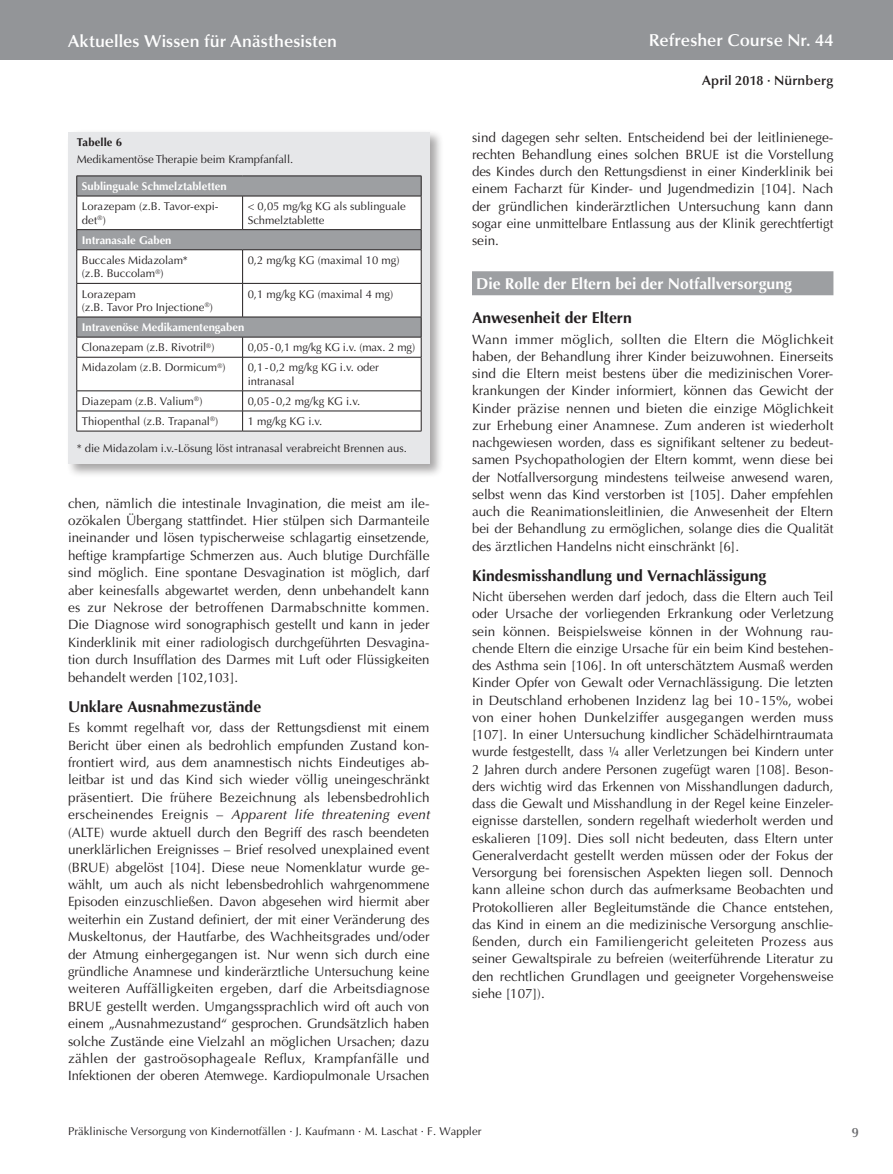
<style>
.page{position:relative;width:893px;height:1174px;background:#fff}
.page>*{position:absolute;margin:0;border:0;box-sizing:border-box;transform-origin:0 0}
.t1{font:600 17.25px "Optima";letter-spacing:.005em;color:#fff}
.t2{font:700 15.75px "Optima";letter-spacing:.005em;color:#231f20}
.t3{font:700 15.75px "Optima";color:#fff}
.t4{font:13.5px/17.2px "Optima";color:#231f20;text-align:justify}
.t5{font:600 13.5px "Optima";letter-spacing:.01em;color:#231f20}
.t6{font:600 13.5px "Optima";color:#6c6d70}
.t7{font:11.25px/13.5px "Optima";color:#231f20}
.t8{font:700 11.25px/20.1px "Optima";color:#fff}
.t9{font:700 11.25px "Optima";letter-spacing:.01em;color:#231f20}
.s1{font-weight:400;color:#231f20}
.s2{font-style:italic}
</style>
<div class="page">
<div style="left:0;top:0;width:893px;height:60px;background:#939598"></div>
<div style="left:472px;top:271px;width:361px;height:24px;background:#9d9fa2"></div>
<div style="left:66px;top:130px;width:378px;height:348px;background:#231f20;opacity:.4"></div>
<div style="left:68px;top:132px;width:361px;height:331px;background:#e6e7e9"></div>
<div style="left:78px;top:177px;width:343px;height:19px;background:#9d9fa2"></div>
<svg style="left:78px;top:197px;width:343px;height:234px;background:#ebecec"></svg>
<hr style="left:77px;top:176px;width:166px;height:1px;background:#231f20">
<svg style="left:77px;top:176px;width:1px;height:20px"></svg>
<hr style="left:243px;top:176px;width:178px;height:1px;background:#231f20">
<svg style="left:421px;top:176px;width:1px;height:20px"></svg>
<hr style="left:77px;top:196px;width:166px;height:1px;background:#231f20">
<hr style="left:77px;top:196px;width:1px;height:33px;background:#231f20">
<hr style="left:243px;top:196px;width:178px;height:1px;background:#231f20">
<hr style="left:242px;top:196px;width:1px;height:33px;background:#231f20">
<hr style="left:421px;top:196px;width:1px;height:33px;background:#231f20">
<hr style="left:77px;top:229px;width:166px;height:1px;background:#231f20">
<svg style="left:77px;top:230px;width:1px;height:19px"></svg>
<hr style="left:243px;top:229px;width:178px;height:1px;background:#231f20">
<svg style="left:421px;top:230px;width:1px;height:19px"></svg>
<hr style="left:77px;top:249px;width:166px;height:1px;background:#231f20">
<hr style="left:77px;top:250px;width:1px;height:33px;background:#231f20">
<hr style="left:243px;top:249px;width:178px;height:1px;background:#231f20">
<hr style="left:242px;top:250px;width:1px;height:33px;background:#231f20">
<hr style="left:421px;top:250px;width:1px;height:33px;background:#231f20">
<hr style="left:77px;top:283px;width:166px;height:1px;background:#231f20">
<hr style="left:77px;top:284px;width:1px;height:33px;background:#231f20">
<hr style="left:243px;top:283px;width:178px;height:1px;background:#231f20">
<hr style="left:242px;top:284px;width:1px;height:33px;background:#231f20">
<hr style="left:421px;top:284px;width:1px;height:33px;background:#231f20">
<hr style="left:77px;top:317px;width:166px;height:1px;background:#231f20">
<hr style="left:243px;top:317px;width:178px;height:1px;background:#231f20">
<hr style="left:77px;top:337px;width:166px;height:1px;background:#231f20">
<svg style="left:77px;top:317px;width:1px;height:40px"></svg>
<hr style="left:243px;top:337px;width:178px;height:1px;background:#231f20">
<svg style="left:242px;top:337px;width:1px;height:20px"></svg>
<svg style="left:421px;top:317px;width:1px;height:40px"></svg>
<hr style="left:77px;top:357px;width:166px;height:1px;background:#231f20">
<hr style="left:77px;top:357px;width:1px;height:33px;background:#231f20">
<hr style="left:243px;top:357px;width:178px;height:1px;background:#231f20">
<hr style="left:242px;top:357px;width:1px;height:33px;background:#231f20">
<hr style="left:421px;top:357px;width:1px;height:33px;background:#231f20">
<hr style="left:77px;top:390px;width:166px;height:1px;background:#231f20">
<hr style="left:243px;top:390px;width:178px;height:1px;background:#231f20">
<hr style="left:77px;top:411px;width:166px;height:1px;background:#231f20">
<svg style="left:77px;top:391px;width:1px;height:40px"></svg>
<hr style="left:243px;top:411px;width:178px;height:1px;background:#231f20">
<svg style="left:242px;top:391px;width:1px;height:40px"></svg>
<svg style="left:421px;top:391px;width:1px;height:40px"></svg>
<hr style="left:77px;top:431px;width:166px;height:1px;background:#231f20">
<hr style="left:243px;top:431px;width:178px;height:1px;background:#231f20">
<p class="t1" style="left:68px;top:31px;width:271px">Aktuelles Wissen für Anästhesisten</p>
<p class="t9" style="left:77px;top:136px;width:47px">Tabelle 6</p>
<p class="t7" style="left:77px;top:153px;width:218px">Medikamentöse Therapie beim Krampfanfall.</p>
<p class="t8" style="left:82px;top:176px;width:146px">Sublinguale Schmelztabletten</p>
<p class="t7" style="left:82px;top:200px;width:138px">Lorazepam (z.B. Tavor-expi&shy;det<sup>®</sup>)</p>
<p class="t7" style="left:248px;top:200px;width:160px">&lt; 0,05 mg/kg KG als sublinguale<br>Schmelztablette</p>
<p class="t8" style="left:82px;top:230px;width:91px">Intranasale Gaben</p>
<p class="t7" style="left:82px;top:253px;width:108px">Buccales Midazolam* (z.B. Buccolam<sup>®</sup>)</p>
<p class="t7" style="left:248px;top:253px;width:153px">0,2 mg/kg KG (maximal 10 mg)</p>
<p class="t7" style="left:82px;top:287px;width:133px">Lorazepam<br>(z.B. Tavor Pro Injectione<sup>®</sup>)</p>
<p class="t7" style="left:248px;top:287px;width:147px">0,1 mg/kg KG (maximal 4 mg)</p>
<p class="t8" style="left:82px;top:317px;width:164px">Intravenöse Medikamentengaben<br><span class="s1">Clonazepam (z.B. Rivotril</span><sup>®</sup><span class="s1">)</span></p>
<p class="t7" style="left:248px;top:341px;width:169px">0,05-0,1 mg/kg KG i.v. (max. 2 mg)</p>
<p class="t7" style="left:82px;top:361px;width:145px">Midazolam (z.B. Dormicum<sup>®</sup>)</p>
<p class="t7" style="left:248px;top:361px;width:133px">0,1-0,2 mg/kg KG i.v. oder intranasal</p>
<p class="t7" style="left:82px;top:394px;width:122px">Diazepam (z.B. Valium<sup>®</sup>)</p>
<p class="t7" style="left:248px;top:394px;width:114px">0,05-0,2 mg/kg KG i.v.</p>
<p class="t7" style="left:82px;top:415px;width:138px">Thiopenthal (z.B. Trapanal<sup>®</sup>)</p>
<p class="t7" style="left:248px;top:415px;width:76px">1 mg/kg KG i.v.</p>
<p class="t7" style="left:77px;top:441px;width:332px">* die Midazolam i.v.-Lösung löst intranasal verabreicht Brennen aus.</p>
<p class="t4" style="left:68px;top:494px;width:363px">chen, nämlich die intestinale Invagination, die meist am ile&shy;ozökalen Übergang stattfindet. Hier stülpen sich Darmanteile ineinander und lösen typischerweise schlagartig einsetzende, heftige krampfartige Schmerzen aus. Auch blutige Durchfälle sind möglich. Eine spontane Desvagination ist möglich, darf aber keinesfalls abgewartet werden, denn unbehandelt kann es zur Nekrose der betroffenen Darmabschnitte kommen.<br>Die Diagnose wird sonographisch gestellt und kann in jeder Kinderklinik mit einer radiologisch durchgeführten Desvagina&shy;tion durch Insufflation des Darmes mit Luft oder Flüssigkeiten behandelt werden [102,103].</p>
<p class="t2" style="left:68px;top:697px;width:195px">Unklare Ausnahmezustände</p>
<p class="t4" style="left:68px;top:719px;width:363px">Es kommt regelhaft vor, dass der Rettungsdienst mit einem Bericht über einen als bedrohlich empfunden Zustand kon&shy;frontiert wird, aus dem anamnestisch nichts Eindeutiges ab&shy;leitbar ist und das Kind sich wieder völlig uneingeschränkt präsentiert. Die frühere Bezeichnung als lebensbedrohlich erscheinendes Ereignis – <span class="s2">Apparent life threatening event </span>(ALTE) wurde aktuell durch den Begriff des rasch beendeten unerklärlichen Ereignisses – Brief resolved unexplained event (BRUE) abgelöst [104]. Diese neue Nomenklatur wurde ge&shy;wählt, um auch als nicht lebensbedrohlich wahrgenommene Episoden einzuschließen. Davon abgesehen wird hiermit aber weiterhin ein Zustand definiert, der mit einer Veränderung des Muskeltonus, der Hautfarbe, des Wachheitsgrades und/oder der Atmung einhergegangen ist. Nur wenn sich durch eine gründliche Anamnese und kinderärztliche Untersuchung keine weiteren Auffälligkeiten ergeben, darf die Arbeitsdiagnose BRUE gestellt werden. Umgangssprachlich wird oft auch von einem „Ausnahmezustand“ gesprochen. Grundsätzlich haben solche Zustände eine Vielzahl an möglichen Ursachen; dazu zählen der gastroösophageale Reflux, Krampfanfälle und Infektionen der oberen Atemwege. Kardiopulmonale Ursachen</p>
<p class="t1" style="left:649px;top:30px;width:186px">Refresher Course Nr. 44</p>
<p class="t5" style="left:702px;top:73px;width:133px">April 2018 · Nürnberg</p>
<p class="t4" style="left:472px;top:129px;width:363px">sind dagegen sehr selten. Entscheidend bei der leitlinienege&shy;rechten Behandlung eines solchen BRUE ist die Vorstellung des Kindes durch den Rettungsdienst in einer Kinderklinik bei einem Facharzt für Kinder- und Jugendmedizin [104]. Nach der gründlichen kinderärztlichen Untersuchung kann dann sogar eine unmittelbare Entlassung aus der Klinik gerechtfertigt sein.</p>
<p class="t3" style="left:476px;top:274px;width:317px">Die Rolle der Eltern bei der Notfallversorgung</p>
<p class="t2" style="left:472px;top:309px;width:161px">Anwesenheit der Eltern</p>
<p class="t4" style="left:472px;top:330px;width:363px">Wann immer möglich, sollten die Eltern die Möglichkeit haben, der Behandlung ihrer Kinder beizuwohnen. Einerseits sind die Eltern meist bestens über die medizinischen Vorer&shy;krankungen der Kinder informiert, können das Gewicht der Kinder präzise nennen und bieten die einzige Möglichkeit zur Erhebung einer Anamnese. Zum anderen ist wiederholt nachgewiesen worden, dass es signifikant seltener zu bedeut&shy;samen Psychopathologien der Eltern kommt, wenn diese bei der Notfallversorgung mindestens teilweise anwesend waren, selbst wenn das Kind verstorben ist [105]. Daher empfehlen auch die Reanimationsleitlinien, die Anwesenheit der Eltern bei der Behandlung zu ermöglichen, solange dies die Qualität des ärztlichen Handelns nicht einschränkt [6].</p>
<p class="t2" style="left:472px;top:566px;width:296px">Kindesmisshandlung und Vernachlässigung</p>
<p class="t4" style="left:472px;top:588px;width:363px">Nicht übersehen werden darf jedoch, dass die Eltern auch Teil oder Ursache der vorliegenden Erkrankung oder Verletzung sein können. Beispielsweise können in der Wohnung rau&shy;chende Eltern die einzige Ursache für ein beim Kind bestehen&shy;des Asthma sein [106]. In oft unterschätztem Ausmaß werden Kinder Opfer von Gewalt oder Vernachlässigung. Die letzten in Deutschland erhobenen Inzidenz lag bei 10-15%, wobei von einer hohen Dunkelziffer ausgegangen werden muss [107]. In einer Untersuchung kindlicher Schädelhirntraumata wurde festgestellt, dass ¼ aller Verletzungen bei Kindern unter 2 Jahren durch andere Personen zugefügt waren [108]. Beson&shy;ders wichtig wird das Erkennen von Misshandlungen dadurch, dass die Gewalt und Misshandlung in der Regel keine Einzeler&shy;eignisse darstellen, sondern regelhaft wiederholt werden und eskalieren [109]. Dies soll nicht bedeuten, dass Eltern unter Generalverdacht gestellt werden müssen oder der Fokus der Versorgung bei forensischen Aspekten liegen soll. Dennoch kann alleine schon durch das aufmerksame Beobachten und Protokollieren aller Begleitumstände die Chance entstehen, das Kind in einem an die medizinische Versorgung anschlie&shy;ßenden, durch ein Familiengericht geleiteten Prozess aus seiner Gewaltspirale zu befreien (weiterführende Literatur zu den rechtlichen Grundlagen und geeigneter Vorgehensweise siehe [107]).</p>
<p class="t7" style="left:68px;top:1125px;width:415px">Präklinische Versorgung von Kindernotfällen · J. Kaufmann · M. Laschat · F. Wappler</p>
<p class="t6" style="left:852px;top:1124px;width:9px">9</p>
</div>
